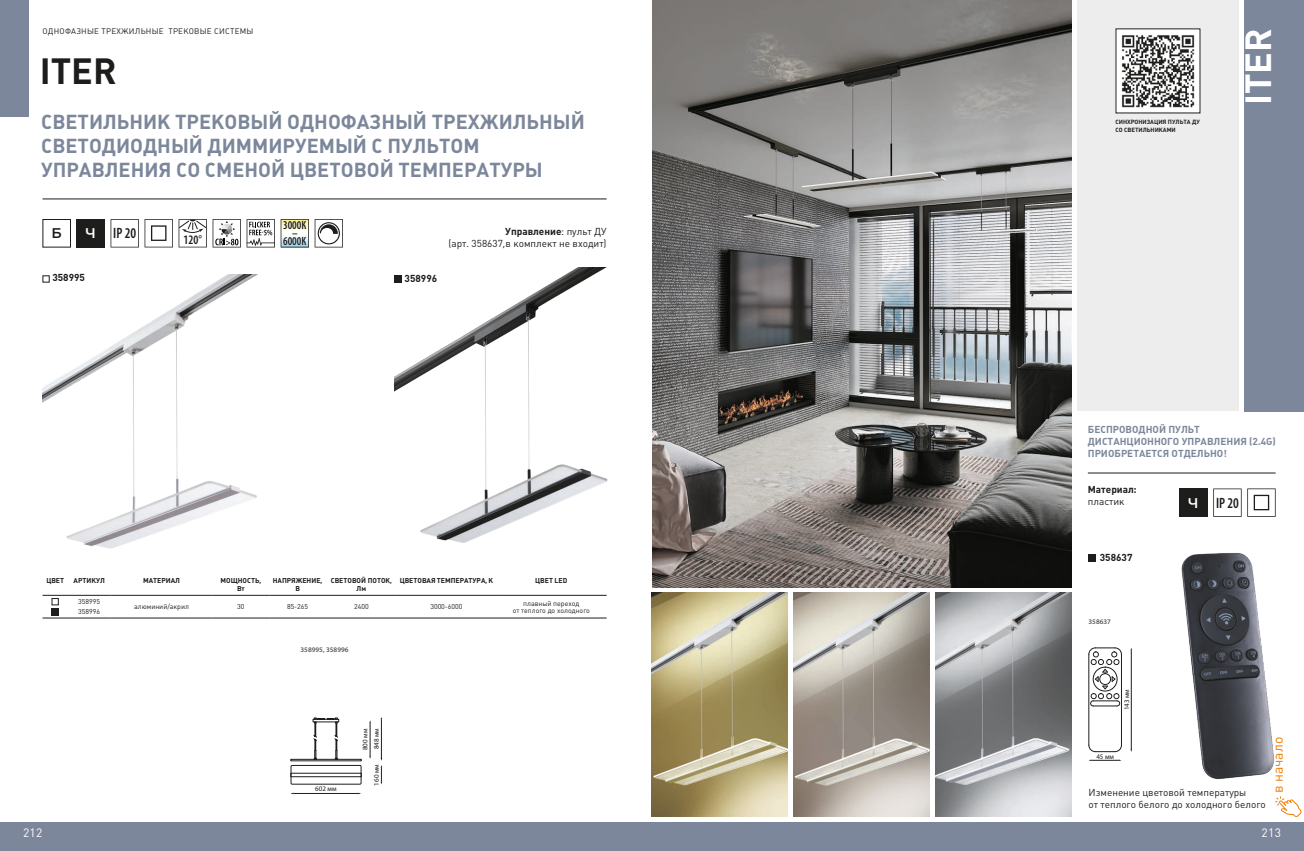
<style>
.page{position:relative;width:1304px;height:851px;background:#fff}
.page>*{position:absolute;margin:0;border:0;box-sizing:border-box;transform-origin:0 0}
.t1{font:700 36px "Plumb";color:#1d1d1b}
.t2{font:700 36px "Plumb";color:#fff}
.t3{font:700 20px/24px "Plumb";color:#7c879b}
.t4{font:600 condensed 15px "Myriad Pro";color:#1d1d1b;scale:.93 1}
.t5{font:14px "Plumb";color:#ef7d00}
.t6{font:600 14px "Montserrat";color:#1d1d1b}
.t7{font:600 condensed 13px "Myriad Pro";color:#1d1d1b;scale:.93 1}
.t8{font:600 condensed 12px/16px "Myriad Pro";color:#1d1d1b;scale:.93 1}
.t9{font:12px "Plumb";color:#fff}
.t10{font:10px/12px "Plumb";color:#1d1d1b;text-align:right}
.t11{font:700 10px/12px "Plumb";color:#7c879b}
.t12{font:700 10px "Plumb";color:#1d1d1b}
.t13{font:8px "Plumb";letter-spacing:.03em;color:#1d1d1b}
.t14{font:700 8px "Plumb";color:#fff}
.t15{font:700 7px/8px "Plumb";color:#1d1d1b;text-align:center}
.t16{font:7px/10px "Plumb";color:#1d1d1b}
.t17{font:7px/11.5px "Myriad Pro";color:#1d1d1b}
.t18{font:600 7px "Myriad Pro";color:#575756}
.t19{font:700 6px/8px "Plumb";color:#1d1d1b}
.s1{font-family:"Montserrat";font-stretch:normal;font-size:14px;color:#fff}
.s2{font-weight:700}
</style>
<div class="page">
<div style="left:0;top:822px;width:1304px;height:28px;background:#7c879b"></div>
<div style="left:0;top:0;width:28px;height:116px;background:#7c879b"></div>
<svg style="left:1275px;top:796px;width:27px;height:21px"></svg>
<img style="left:43px;top:274px;width:215px;height:275px">
<img style="left:395px;top:267px;width:213px;height:276px">
<hr style="left:43px;top:198px;width:564px;height:1px;background:#1d1d1b">
<svg style="left:43px;top:595px;width:25px;height:1px"></svg>
<hr style="left:68px;top:595px;width:43px;height:1px;background:#1d1d1b">
<hr style="left:111px;top:595px;width:102px;height:1px;background:#1d1d1b">
<hr style="left:213px;top:595px;width:56px;height:1px;background:#1d1d1b">
<hr style="left:269px;top:595px;width:57px;height:1px;background:#1d1d1b">
<hr style="left:326px;top:595px;width:71px;height:1px;background:#1d1d1b">
<hr style="left:397px;top:595px;width:99px;height:1px;background:#1d1d1b">
<hr style="left:496px;top:595px;width:111px;height:1px;background:#1d1d1b">
<svg style="left:43px;top:617px;width:25px;height:1px"></svg>
<hr style="left:68px;top:617px;width:43px;height:1px;background:#1d1d1b">
<hr style="left:111px;top:617px;width:102px;height:1px;background:#1d1d1b">
<hr style="left:213px;top:617px;width:56px;height:1px;background:#1d1d1b">
<hr style="left:269px;top:617px;width:57px;height:1px;background:#1d1d1b">
<hr style="left:326px;top:617px;width:71px;height:1px;background:#1d1d1b">
<hr style="left:397px;top:617px;width:99px;height:1px;background:#1d1d1b">
<hr style="left:496px;top:617px;width:111px;height:1px;background:#1d1d1b">
<div style="left:52px;top:608px;width:7px;height:7px;background:#1d1d1b"></div>
<div style="left:52px;top:598px;width:7px;height:7px;border:1px solid #1d1d1b"></div>
<div style="left:395px;top:275px;width:7px;height:7px;background:#1d1d1b"></div>
<hr style="left:370px;top:723px;width:1px;height:33px;background:#1d1d1b">
<hr style="left:381px;top:719px;width:1px;height:38px;background:#1d1d1b">
<div style="left:291px;top:759px;width:71px;height:2px;border:1px solid #1d1d1b"></div>
<div style="left:313px;top:719px;width:26px;height:3px;border:1px solid #1d1d1b"></div>
<svg style="left:313px;top:717px;width:25px;height:42px"></svg>
<div style="left:291px;top:765px;width:70px;height:19px;border:1px solid #1d1d1b"></div>
<svg style="left:381px;top:757px;width:1px;height:27px"></svg>
<hr style="left:293px;top:793px;width:65px;height:1px;background:#1d1d1b">
<div style="left:1077px;top:0;width:162px;height:411px;background:#ededed"></div>
<img style="left:1181px;top:553px;width:94px;height:227px">
<img style="left:1117px;top:30px;width:81px;height:81px">
<div style="left:1244px;top:0;width:60px;height:411px;background:#7c879b"></div>
<div style="left:1089px;top:554px;width:7px;height:8px;background:#1d1d1b"></div>
<hr style="left:1088px;top:472px;width:188px;height:1px;background:#1d1d1b">
<hr style="left:1131px;top:650px;width:1px;height:99px;background:#1d1d1b">
<svg style="left:1089px;top:759px;width:32px;height:2px"></svg>
<hr style="left:1121px;top:654px;width:1px;height:91px;background:#1d1d1b">
<hr style="left:1089px;top:654px;width:1px;height:91px;background:#1d1d1b">
<svg style="left:1089px;top:647px;width:33px;height:59px"></svg>
<svg style="left:1089px;top:744px;width:33px;height:8px"></svg>
<img style="left:652px;top:0;width:420px;height:587px">
<img style="left:652px;top:592px;width:136px;height:224px">
<img style="left:935px;top:592px;width:136px;height:224px">
<img style="left:794px;top:592px;width:136px;height:224px">
<div style="left:43px;top:219px;width:28px;height:28px;border:1px solid #1d1d1b"></div>
<div style="left:77px;top:219px;width:28px;height:28px;background:#1d1d1b"></div>
<svg style="left:111px;top:219px;width:28px;height:28px"></svg>
<svg style="left:145px;top:219px;width:28px;height:28px"></svg>
<svg style="left:213px;top:219px;width:28px;height:28px"></svg>
<svg style="left:247px;top:219px;width:28px;height:28px"></svg>
<svg style="left:179px;top:219px;width:28px;height:28px"></svg>
<div style="left:1179px;top:488px;width:29px;height:28px;background:#1d1d1b"></div>
<svg style="left:1213px;top:488px;width:63px;height:29px"></svg>
<svg style="left:281px;top:219px;width:28px;height:28px"></svg>
<svg style="left:315px;top:219px;width:28px;height:28px"></svg>
<p class="t13" style="left:43px;top:27px;width:212px">ОДНОФАЗНЫЕ ТРЕХЖИЛЬНЫЕ ТРЕКОВЫЕ СИСТЕМЫ</p>
<h1 class="t1" style="left:40px;top:51px;width:78px">ITER</h1>
<h2 class="t3" style="left:41px;top:109px;width:545px">СВЕТИЛЬНИК ТРЕКОВЫЙ ОДНОФАЗНЫЙ ТРЕХЖИЛЬНЫЙ<br>СВЕТОДИОДНЫЙ ДИММИРУЕМЫЙ С ПУЛЬТОМ<br>УПРАВЛЕНИЯ СО СМЕНОЙ ЦВЕТОВОЙ ТЕМПЕРАТУРЫ</h2>
<h3 class="t6" style="left:52px;top:223px;width:12px">Б</h3>
<h3 class="t4" style="left:86px;top:224px;width:56px"><span class="s1">Ч</span> IP 20</h3>
<h3 class="t7" style="left:184px;top:232px;width:21px">120°</h3>
<p class="t8" style="left:283px;top:217px;width:26px">3000К<br>6000К</p>
<p class="t8" style="left:292px;top:224px;width:8px">–</p>
<p class="t12" style="left:52px;top:272px;width:34px">358995</p>
<p class="t12" style="left:405px;top:272px;width:34px">358996</p>
<p class="t10" style="left:449px;top:226px;width:160px"><span class="s2">Управление</span>: пульт ДУ<br>(арт. 358637,в комплект не входит)</p>
<p class="t15" style="left:46px;top:576px;width:19px">ЦВЕТ</p>
<p class="t15" style="left:74px;top:576px;width:33px">АРТИКУЛ</p>
<p class="t15" style="left:143px;top:576px;width:38px">МАТЕРИАЛ</p>
<p class="t15" style="left:221px;top:576px;width:42px">МОЩНОСТЬ,<br>Вт</p>
<p class="t15" style="left:273px;top:576px;width:51px">НАПРЯЖЕНИЕ,<br>В</p>
<p class="t15" style="left:331px;top:576px;width:63px">СВЕТОВОЙ ПОТОК,<br>Лм</p>
<p class="t15" style="left:400px;top:576px;width:95px">ЦВЕТОВАЯ ТЕМПЕРАТУРА, К</p>
<p class="t15" style="left:535px;top:576px;width:34px">ЦВЕТ LED</p>
<p class="t16" style="left:78px;top:597px;width:23px">358995<br>358996</p>
<p class="t16" style="left:134px;top:602px;width:57px">алюминий/акрил</p>
<p class="t16" style="left:237px;top:602px;width:9px">30</p>
<p class="t16" style="left:287px;top:602px;width:23px">85-265</p>
<p class="t16" style="left:354px;top:602px;width:16px">2400</p>
<p class="t16" style="left:430px;top:602px;width:34px">3000-6000</p>
<p class="t16" style="left:513px;top:600px;width:79px;line-height:7px;text-align:center">плавный переход<br>от теплого до холодного</p>
<p class="t18" style="left:301px;top:645px;width:50px">358995, 358996</p>
<p class="t17" style="left:315px;top:783px;width:23px">602 мм</p>
<p class="t17" style="left:359px;top:750px;width:24px;rotate:-90deg">800 мм<br>848 мм</p>
<p class="t17" style="left:370px;top:785px;width:23px;rotate:-90deg">160 мм</p>
<p class="t19" style="left:1115px;top:118px;width:86px">СИНХРОНИЗАЦИЯ ПУЛЬТА ДУ<br>СО СВЕТИЛЬНИКАМИ</p>
<h1 class="t2" style="left:1238px;top:105px;width:78px;rotate:-90deg">ITER</h1>
<p class="t11" style="left:1088px;top:423px;width:190px">БЕСПРОВОДНОЙ ПУЛЬТ<br>ДИСТАНЦИОННОГО УПРАВЛЕНИЯ (2.4G)<br>ПРИОБРЕТАЕТСЯ ОТДЕЛЬНО!</p>
<p class="t12" style="left:1088px;top:483px;width:50px">Материал:</p>
<p class="t10" style="left:1088px;top:495px;width:38px">пластик</p>
<h3 class="t4" style="left:1188px;top:493px;width:56px"><span class="s1">Ч</span> IP 20</h3>
<p class="t12" style="left:1100px;top:551px;width:34px">358637</p>
<p class="t18" style="left:1089px;top:616px;width:24px">358637</p>
<p class="t17" style="left:1121px;top:710px;width:23px;rotate:-90deg">143 мм</p>
<p class="t17" style="left:1096px;top:750px;width:19px">45 мм</p>
<p class="t10" style="left:1089px;top:786px;width:179px;text-align:left">Изменение цветовой температуры<br>от теплого белого до холодного белого</p>
<h3 class="t5" style="left:1270px;top:793px;width:58px;rotate:-90deg">в начало</h3>
<p class="t9" style="left:23px;top:825px;width:21px">212</p>
<p class="t14" style="left:1262px;top:830px;width:15px">213</p>
</div>
